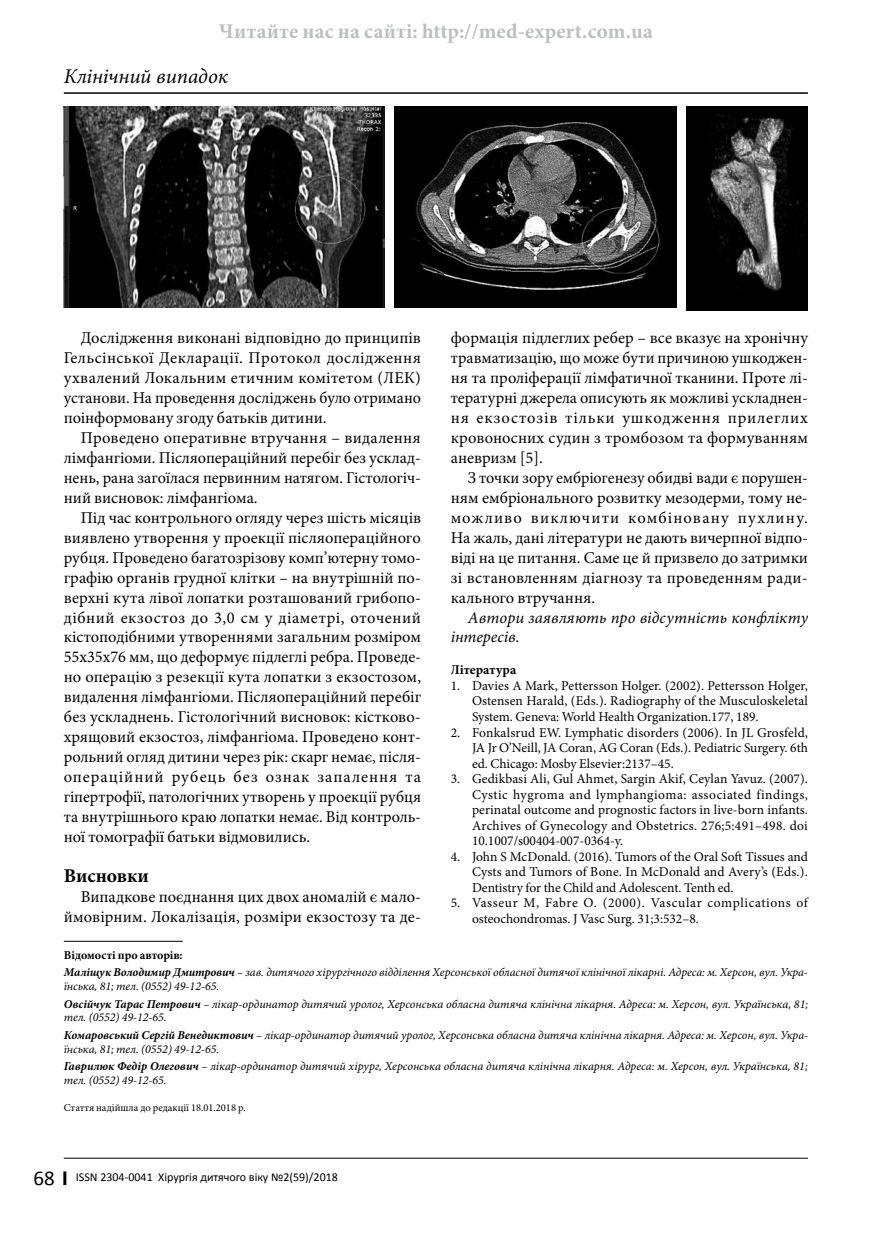
<style>
.page{position:relative;width:893px;height:1234px;background:#fff}
.page>*{position:absolute;margin:0;border:0;box-sizing:border-box;transform-origin:0 0}
.t1{font:700 21px "Minion Pro";letter-spacing:.01em;color:#bcbec0}
.t2{font:italic 21px "Minion Pro";letter-spacing:-.015em;color:#000}
.t3{font:700 19.5px "Minion Pro";color:#000}
.t4{font:16.5px/20px "Minion Pro";color:#000;text-align:justify}
.t5{font:italic 16.5px/20px "Minion Pro";letter-spacing:.005em;color:#000}
.t6{font:13.5px/15.5px "Minion Pro";color:#000;text-align:justify}
.t7{font:13.5px/15.6px "Minion Pro";letter-spacing:.03em;color:#000}
.t8{font:700 13.5px "Minion Pro";letter-spacing:.01em;color:#000}
.t9{font:italic 12px/17.7px "Minion Pro";color:#000}
.t10{font:12px "Calibri";color:#000}
.t11{font:10.5px "Minion Pro";color:#000}
.s1{font-weight:700;font-style:normal}
.s2{font-weight:700}
.s3{font-size:21px}
</style>
<div class="page">
<hr style="left:64px;top:92px;width:744px;height:2px;background:#000">
<svg style="left:63px;top:1171px;width:3px;height:13px"></svg>
<hr style="left:64px;top:1157px;width:744px;height:1px;background:#000">
<hr style="left:64px;top:940px;width:119px;height:1px;background:#000">
<img style="left:686px;top:106px;width:122px;height:204px">
<img style="left:394px;top:106px;width:283px;height:201px">
<img style="left:64px;top:106px;width:320px;height:202px">
<p class="t1" style="left:219px;top:16px;width:435px">Читайте нас на сайті: http://med-expert.com.ua</p>
<p class="t2" style="left:64px;top:62px;width:166px">Клінічний випадок</p>
<p class="t4" style="left:451px;top:328px;width:359px">формація підлеглих ребер – все вказує на хронічну травматизацію, що може бути причиною ушкоджен&shy;ня та проліферації лімфатичної тканини. Проте лі&shy;тературні джерела описують як можливі ускладнен&shy;ня екзостозів тільки ушкодження прилеглих кровоносних судин з тромбозом та формуванням аневризм [5].</p>
<p class="t4" style="left:451px;top:467px;width:359px;text-indent:17px">З точки зору ембріогенезу обидві вади є порушен&shy;ням ембріонального розвитку мезодерми, тому не&shy;можливо виключити комбіновану пухлину.<br>На жаль, дані літератури не дають вичерпної відпо&shy;віді на це питання. Саме це й призвело до затримки зі встановленням діагнозу та проведенням ради&shy;кального втручання.</p>
<p class="t5" style="left:451px;top:607px;width:359px;text-indent:17px">Автори заявляють про відсутність конфлікту інтересів.</p>
<p class="t8" style="left:451px;top:660px;width:67px">Література</p>
<p class="t6" style="left:472px;top:677px;width:337px;text-indent:-21px">1. Davies A Mark, Pettersson Holger. (2002). Pettersson Holger, Ostensen Harald, (Eds.). Radiography of the Musculoskeletal System. Geneva: World Health Organization.177, 189.</p>
<p class="t6" style="left:472px;top:724px;width:338px;text-indent:-21px">2. Fonkalsrud EW. Lymphatic disorders (2006). In JL Grosfeld, JA Jr O’Neill, JA Coran, AG Coran (Eds.). Pediatric Surgery. 6th ed. Chicago: Mosby Elsevier:2137–45.</p>
<p class="t6" style="left:472px;top:771px;width:337px;text-indent:-21px">3. Gedikbasi Ali, Gul Ahmet, Sargin Akif, Ceylan Yavuz. (2007).<br>Cystic hygroma and lymphangioma: associated findings, perinatal outcome and prognostic factors in live-born infants.<br>Archives of Gynecology and Obstetrics. 276;5:491–498. doi 10.1007/s00404-007-0364-y.</p>
<p class="t6" style="left:472px;top:848px;width:337px;text-indent:-21px">4. John S McDonald. (2016). Tumors of the Oral Soft Tissues and Cysts and Tumors of Bone. In McDonald and Avery’s (Eds.).<br>Dentistry for the Child and Adolescent. Tenth ed.</p>
<p class="t7" style="left:472px;top:895px;width:337px;text-indent:-21px">5. Vasseur M, Fabre O. (2000). Vascular complications of osteochondromas. J Vasc Surg. 31;3:532–8.</p>
<p class="t9" style="left:64px;top:945px;width:746px"><span class="s1">Відомості про авторів:<br></span><span class="s2">Маліщук Володимир Дмитрович</span> – зав. дитячого хірургічного відділення Херсонської обласної дитячої клінічної лікарні. Адреса: м. Херсон, вул. Укра-</p>
<p class="t9" style="left:64px;top:977px;width:746px">їнська, 81; тел. (0552) 49-12-65.<br><span class="s2">Овсійчук Тарас Петрович</span> – лікар-ординатор дитячий уролог, Херсонська обласна дитяча клінічна лікарня. Адреса: м. Херсон, вул. Українська, 81;</p>
<p class="t9" style="left:64px;top:1008px;width:746px">тел. (0552) 49-12-65.<br><span class="s2">Комаровський Сергій Венедиктович</span> – лікар-ординатор дитячий уролог, Херсонська обласна дитяча клінічна лікарня. Адреса: м. Херсон, вул. Укра-</p>
<p class="t9" style="left:64px;top:1039px;width:745px">їнська, 81; тел. (0552) 49-12-65.<br><span class="s2">Гаврилюк Федір Олегович</span> – лікар-ординатор дитячий хірург, Херсонська обласна дитяча клінічна лікарня. Адреса: м. Херсон, вул. Українська, 81;</p>
<p class="t9" style="left:64px;top:1070px;width:105px">тел. (0552) 49-12-65.</p>
<p class="t11" style="left:64px;top:1099px;width:184px">Стаття надійшла до редакції 18.01.2018 р.</p>
<p class="t4" style="left:64px;top:328px;width:359px;text-indent:17px">Дослідження виконані відповідно до принципів Гельсінської Декларації. Протокол дослідження ухвалений Локальним етичним комітетом (ЛЕК) установи. На проведення досліджень було отримано поінформовану згоду батьків дитини.</p>
<p class="t4" style="left:64px;top:427px;width:359px;text-indent:17px">Проведено оперативне втручання – видалення лімфангіоми. Післяопераційний перебіг без усклад&shy;нень, рана загоїлася первинним натягом. Гістологіч&shy;ний висновок: лімфангіома.</p>
<p class="t4" style="left:64px;top:507px;width:359px;text-align:left;text-indent:17px">Під час контрольного огляду через шість місяців виявлено утворення у проекції післяопераційного рубця. Проведено багатозрізову комп’ютерну томо&shy;графію органів грудної клітки – на внутрішній по&shy;верхні кута лівої лопатки розташований грибопо&shy;дібний екзостоз до 3,0 см у діаметрі, оточений кістоподібними утвореннями загальним розміром 55х35х76 мм, що деформує підлеглі ребра. Проведе&shy;но операцію з резекції кута лопатки з екзостозом, видалення лімфангіоми. Післяопераційний перебіг без ускладнень. Гістологічний висновок: кістково&shy;хрящовий екзостоз, лімфангіома. Проведено конт&shy;рольний огляд дитини через рік: скарг немає, після&shy;операційний рубець без ознак запалення та гіпертрофії, патологічних утворень у проекції рубця та внутрішнього краю лопатки немає. Від контроль&shy;ної томографії батьки відмовились.</p>
<p class="t3" style="left:64px;top:861px;width:87px">Висновки</p>
<p class="t4" style="left:64px;top:886px;width:359px;text-align:right">Випадкове поєднання цих двох аномалій є мало&shy;ймовірним. Локалізація, розміри екзостозу та де-</p>
<p class="t10" style="left:33px;top:1168px;width:306px"><span class="s3">68</span> ISSN 2304-0041 Хірургія дитячого віку №2(59)/2018</p>
</div>
